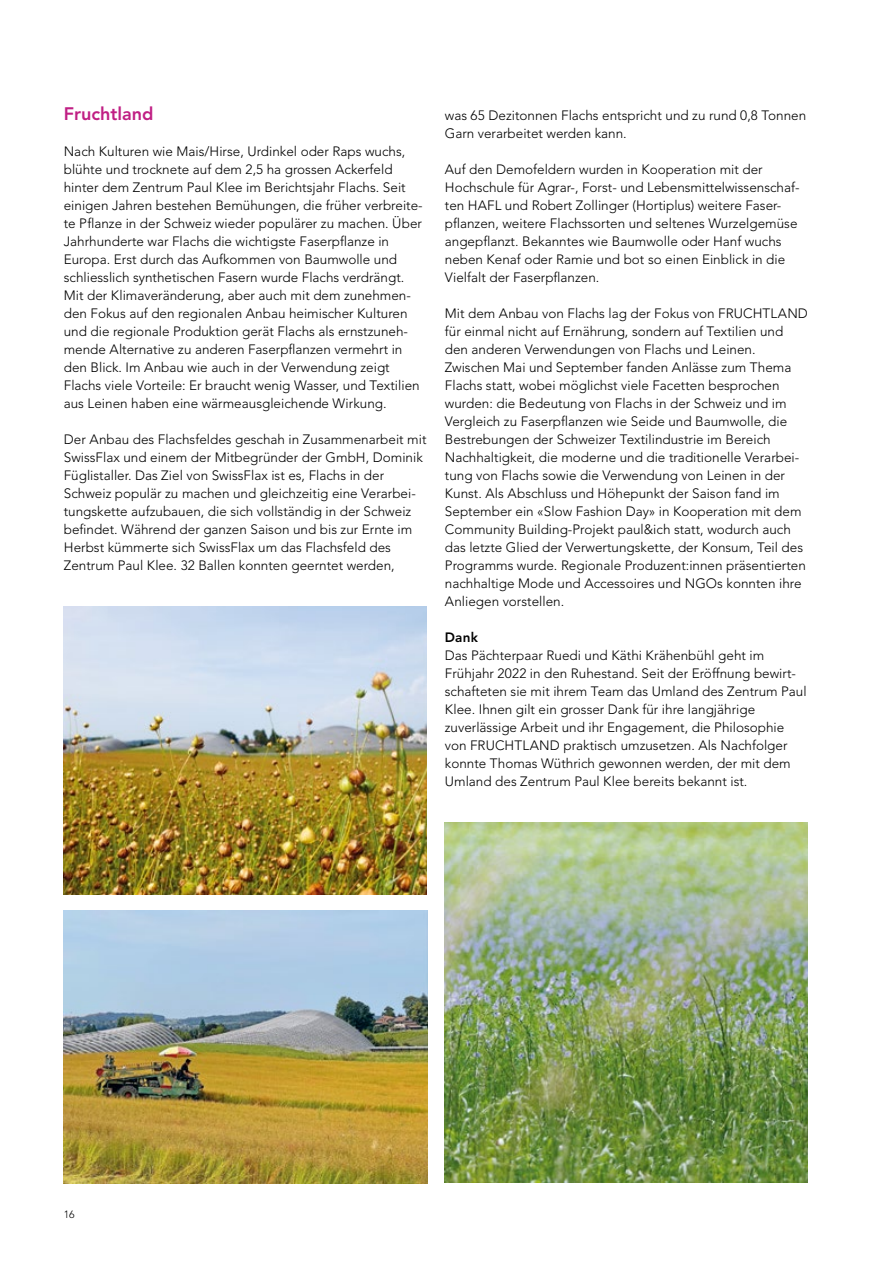
<style>
.page{position:relative;width:893px;height:1263px;background:#fff}
.page>*{position:absolute;margin:0;border:0;box-sizing:border-box;transform-origin:0 0}
.t1{font:800 18px "Avenir LT Std";color:#c01f84}
.t2{font:300 13.5px/18px "Avenir LT Std";color:#000}
.t3{font:800 13.5px "Avenir LT Std";color:#000}
.t4{font:300 10.5px "Avenir LT Std";color:#000}
</style>
<div class="page">
<img style="left:64px;top:606px;width:363px;height:288px">
<img style="left:64px;top:911px;width:363px;height:272px">
<img style="left:444px;top:822px;width:364px;height:360px">
<h1 class="t1" style="left:64px;top:103px;width:91px">Fruchtland</h1>
<p class="t2" style="left:64px;top:142px;width:360px">Nach Kulturen wie Mais/Hirse, Urdinkel oder Raps wuchs, blühte und trocknete auf dem 2,5 ha grossen Ackerfeld hinter dem Zentrum Paul Klee im Berichtsjahr Flachs. Seit einigen Jahren bestehen Bemühungen, die früher verbreite&shy;te Pflanze in der Schweiz wieder populärer zu machen. Über Jahrhunderte war Flachs die wichtigste Faserpflanze in Europa. Erst durch das Aufkommen von Baumwolle und schliesslich synthetischen Fasern wurde Flachs verdrängt.<br>Mit der Klimaveränderung, aber auch mit dem zunehmen&shy;den Fokus auf den regionalen Anbau heimischer Kulturen und die regionale Produktion gerät Flachs als ernstzuneh&shy;mende Alternative zu anderen Faserpflanzen vermehrt in den Blick. Im Anbau wie auch in der Verwendung zeigt Flachs viele Vorteile: Er braucht wenig Wasser, und Textilien aus Leinen haben eine wärmeausgleichende Wirkung.</p>
<p class="t2" style="left:64px;top:430px;width:364px">Der Anbau des Flachsfeldes geschah in Zusammenarbeit mit SwissFlax und einem der Mitbegründer der GmbH, Dominik Füglistaller. Das Ziel von SwissFlax ist es, Flachs in der Schweiz populär zu machen und gleichzeitig eine Verarbei&shy;tungskette aufzubauen, die sich vollständig in der Schweiz befindet. Während der ganzen Saison und bis zur Ernte im Herbst kümmerte sich SwissFlax um das Flachsfeld des Zentrum Paul Klee. 32 Ballen konnten geerntet werden,</p>
<p class="t2" style="left:445px;top:106px;width:363px">was 65 Dezitonnen Flachs entspricht und zu rund 0,8 Tonnen<br>Garn verarbeitet werden kann.</p>
<p class="t2" style="left:445px;top:160px;width:356px">Auf den Demofeldern wurden in Kooperation mit der Hochschule für Agrar-, Forst- und Lebensmittelwissenschaf&shy;ten HAFL und Robert Zollinger (Hortiplus) weitere Faser&shy;pflanzen, weitere Flachssorten und seltenes Wurzelgemüse angepflanzt. Bekanntes wie Baumwolle oder Hanf wuchs neben Kenaf oder Ramie und bot so einen Einblick in die Vielfalt der Faserpflanzen.</p>
<p class="t2" style="left:445px;top:304px;width:365px">Mit dem Anbau von Flachs lag der Fokus von FRUCHTLAND für einmal nicht auf Ernährung, sondern auf Textilien und den anderen Verwendungen von Flachs und Leinen.<br>Zwischen Mai und September fanden Anlässe zum Thema Flachs statt, wobei möglichst viele Facetten besprochen wurden: die Bedeutung von Flachs in der Schweiz und im Vergleich zu Faserpflanzen wie Seide und Baumwolle, die Bestrebungen der Schweizer Textilindustrie im Bereich Nachhaltigkeit, die moderne und die traditionelle Verarbei&shy;tung von Flachs sowie die Verwendung von Leinen in der Kunst. Als Abschluss und Höhepunkt der Saison fand im September ein «Slow Fashion Day» in Kooperation mit dem Community Building-Projekt paul&amp;ich statt, wodurch auch das letzte Glied der Verwertungskette, der Konsum, Teil des Programms wurde. Regionale Produzent:innen präsentierten nachhaltige Mode und Accessoires und NGOs konnten ihre Anliegen vorstellen.</p>
<p class="t3" style="left:445px;top:629px;width:35px">Dank</p>
<p class="t2" style="left:445px;top:646px;width:363px">Das Pächterpaar Ruedi und Käthi Krähenbühl geht im Frühjahr 2022 in den Ruhestand. Seit der Eröffnung bewirt&shy;schafteten sie mit ihrem Team das Umland des Zentrum Paul Klee. Ihnen gilt ein grosser Dank für ihre langjährige zuverlässige Arbeit und ihr Engagement, die Philosophie von FRUCHTLAND praktisch umzusetzen. Als Nachfolger konnte Thomas Wüthrich gewonnen werden, der mit dem Umland des Zentrum Paul Klee bereits bekannt ist.</p>
<p class="t4" style="left:64px;top:1208px;width:12px">16</p>
</div>
